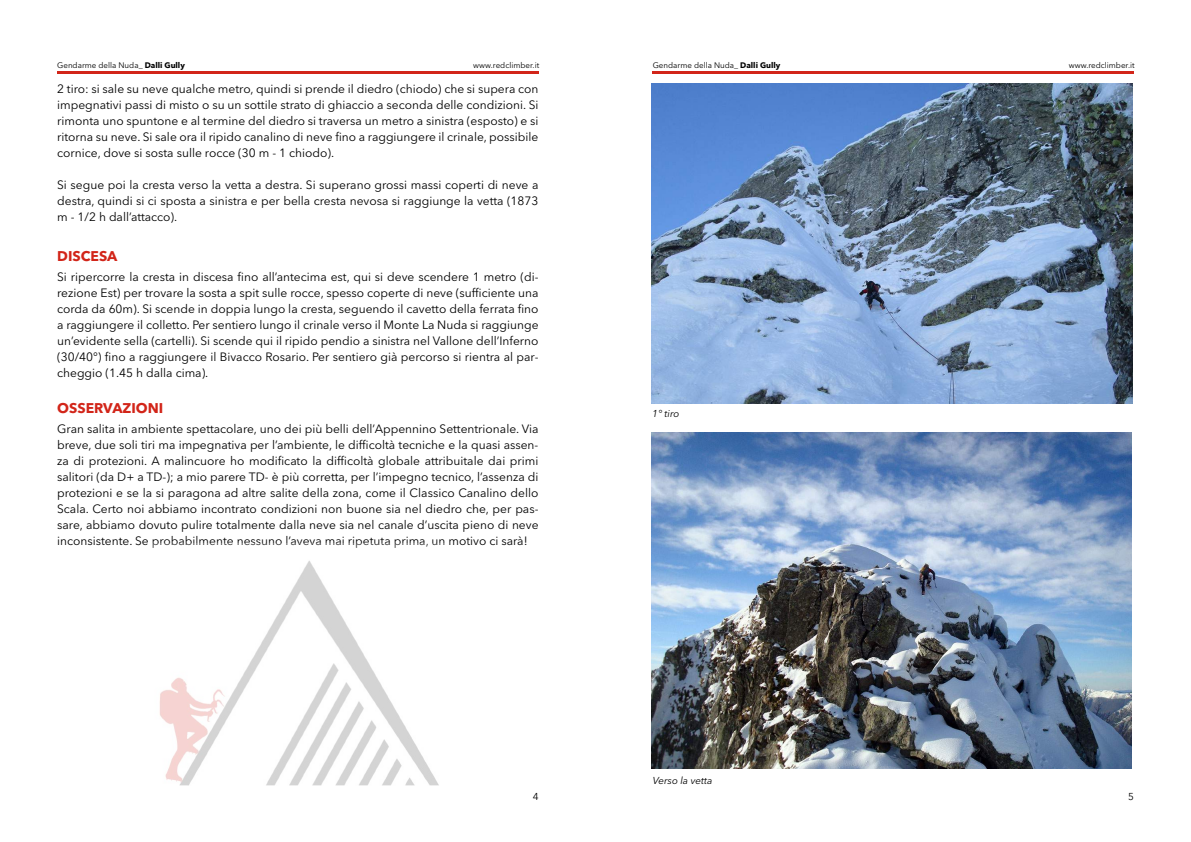
<style>
.page{position:relative;width:1191px;height:842px;background:#fff}
.page>*{position:absolute;margin:0;border:0;box-sizing:border-box;transform-origin:0 0}
.t1{font:700 14px "Avenir Next LT Pro";color:#d22519}
.t2{font:12px/16px "Avenir Next LT Pro";color:#000;text-align:justify}
.t3{font:italic 10px "Avenir Next LT Pro";color:#000}
.t4{font:10px "Avenir Next LT Pro";color:#000}
.t5{font:8px "Avenir Next LT Pro";color:#000}
.s1{font-weight:700}
</style>
<div class="page">
<hr style="left:57px;top:71px;width:482px;height:3px;background:#d22519">
<hr style="left:652px;top:71px;width:482px;height:3px;background:#d22519">
<img style="left:651px;top:84px;width:481px;height:319px">
<img style="left:651px;top:433px;width:480px;height:335px">
<img style="left:159px;top:561px;width:280px;height:224px">
<p class="t5" style="left:473px;top:60px;width:67px">www.redclimber.it</p>
<p class="t5" style="left:1068px;top:60px;width:67px">www.redclimber.it</p>
<p class="t5" style="left:57px;top:60px;width:129px">Gendarme della Nuda_ <span class="s1">Dalli Gully</span></p>
<p class="t5" style="left:652px;top:60px;width:129px">Gendarme della Nuda_ <span class="s1">Dalli Gully</span></p>
<p class="t2" style="left:57px;top:81px;width:483px">2 tiro: si sale su neve qualche metro, quindi si prende il diedro (chiodo) che si supera con impegnativi passi di misto o su un sottile strato di ghiaccio a seconda delle condizioni. Si rimonta uno spuntone e al termine del diedro si traversa un metro a sinistra (esposto) e si ritorna su neve. Si sale ora il ripido canalino di neve fino a raggiungere il crinale, possibile cornice, dove si sosta sulle rocce (30 m - 1 chiodo).</p>
<p class="t2" style="left:57px;top:177px;width:483px">Si segue poi la cresta verso la vetta a destra. Si superano grossi massi coperti di neve a destra, quindi si ci sposta a sinistra e per bella cresta nevosa si raggiunge la vetta (1873 m - 1/2 h dall’attacco).</p>
<p class="t1" style="left:57px;top:247px;width:62px">DISCESA</p>
<p class="t2" style="left:57px;top:269px;width:483px">Si ripercorre la cresta in discesa fino all’antecima est, qui si deve scendere 1 metro (di&shy;rezione Est) per trovare la sosta a spit sulle rocce, spesso coperte di neve (sufficiente una corda da 60m). Si scende in doppia lungo la cresta, seguendo il cavetto della ferrata fino a raggiungere il colletto. Per sentiero lungo il crinale verso il Monte La Nuda si raggiunge un’evidente sella (cartelli). Si scende qui il ripido pendio a sinistra nel Vallone dell’Inferno (30/40°) fino a raggiungere il Bivacco Rosario. Per sentiero già percorso si rientra al par&shy;cheggio (1.45 h dalla cima).</p>
<p class="t1" style="left:57px;top:399px;width:108px">OSSERVAZIONI</p>
<p class="t2" style="left:57px;top:421px;width:483px">Gran salita in ambiente spettacolare, uno dei più belli dell’Appennino Settentrionale. Via breve, due soli tiri ma impegnativa per l’ambiente, le difficoltà tecniche e la quasi assen&shy;za di protezioni. A malincuore ho modificato la difficoltà globale attribuitale dai primi salitori (da D+ a TD-); a mio parere TD- è più corretta, per l’impegno tecnico, l’assenza di protezioni e se la si paragona ad altre salite della zona, come il Classico Canalino dello Scala. Certo noi abbiamo incontrato condizioni non buone sia nel diedro che, per pas&shy;sare, abbiamo dovuto pulire totalmente dalla neve sia nel canale d’uscita pieno di neve inconsistente. Se probabilmente nessuno l’aveva mai ripetuta prima, un motivo ci sarà!</p>
<p class="t3" style="left:652px;top:408px;width:29px">1° tiro</p>
<p class="t3" style="left:652px;top:774px;width:61px">Verso la vetta</p>
<p class="t4" style="left:533px;top:791px;width:7px">4</p>
<p class="t4" style="left:1128px;top:791px;width:7px">5</p>
</div>
